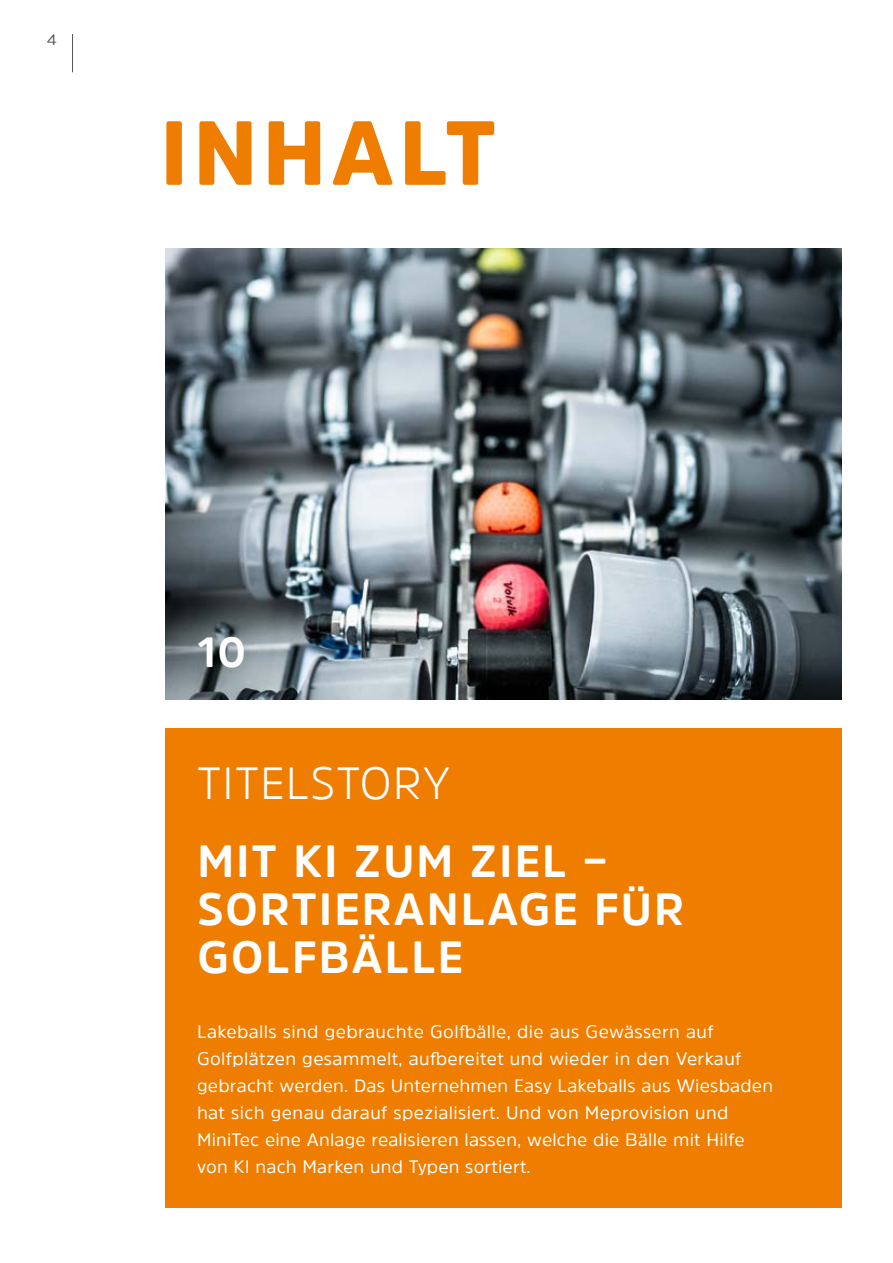
<style>
.page{position:relative;width:893px;height:1263px;background:#fff}
.page>*{position:absolute;margin:0;border:0;box-sizing:border-box;transform-origin:0 0}
.t1{font:900 90px "Amsi Pro";letter-spacing:.06em;color:#ef7d00}
.t2{font:700 45px/48px "Amsi Pro";letter-spacing:.045em;color:#fff}
.t3{font:300 45px "Amsi Pro";letter-spacing:.025em;color:#fff}
.t4{font:700 42px "Amsi Pro";color:#fff}
.t5{font:18px/27px "Amsi Pro";letter-spacing:.01em;color:#fff}
.t6{font:15px "Amsi Pro";color:#575756}
</style>
<div class="page">
<hr style="left:72px;top:34px;width:1px;height:38px;background:#575756">
<img style="left:165px;top:249px;width:677px;height:450px">
<div style="left:165px;top:728px;width:677px;height:480px;background:#ef7d00"></div>
<p class="t6" style="left:47px;top:30px;width:11px">4</p>
<h1 class="t1" style="left:160px;top:91px;width:338px">INHALT</h1>
<h3 class="t4" style="left:197px;top:624px;width:50px">10</h3>
<h3 class="t4" style="left:197px;top:624px;width:28px">8</h3>
<h2 class="t3" style="left:197px;top:752px;width:255px">TITELSTORY</h2>
<h2 class="t2" style="left:197px;top:836px;width:488px">MIT KI ZUM ZIEL –<br>SORTIERANLAGE FÜR<br>GOLFBÄLLE</h2>
<p class="t5" style="left:197px;top:1017px;width:578px">Lakeballs sind gebrauchte Golfbälle, die aus Gewässern auf Golfplätzen gesammelt, aufbereitet und wieder in den Verkauf gebracht werden. Das Unternehmen Easy Lakeballs aus Wiesbaden hat sich genau darauf spezialisiert. Und von Meprovision und MiniTec eine Anlage realisieren lassen, welche die Bälle mit Hilfe von KI nach Marken und Typen sortiert.</p>
</div>
